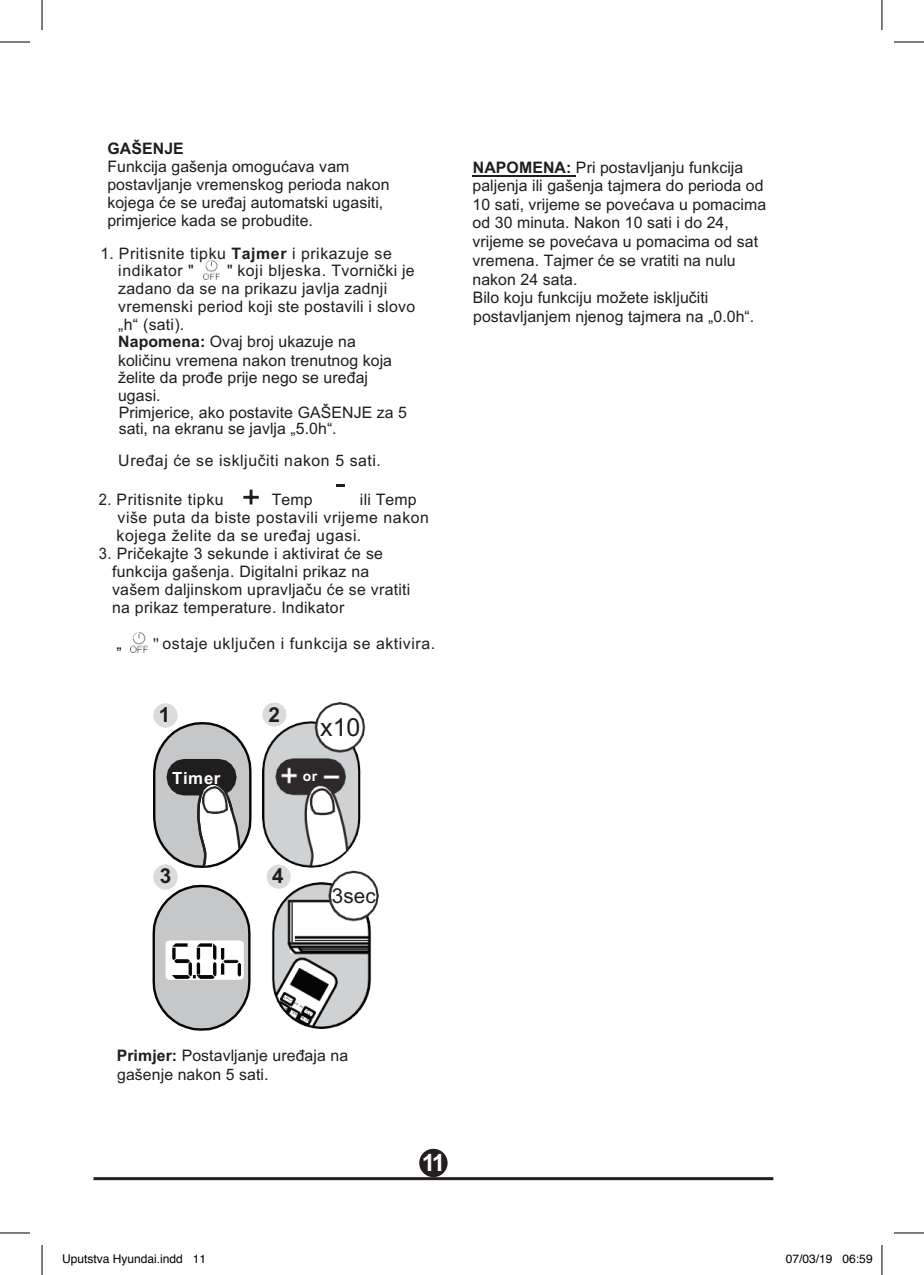
<style>
.page{position:relative;width:924px;height:1275px;background:#fff}
.page>*{position:absolute;margin:0;border:0;box-sizing:border-box;transform-origin:0 0}
.t1{font:25px "Arial";color:#201d1e}
.t2{font:700 23.8px "Arial MT Std";color:#fff}
.t3{font:700 22.6px "Arial";color:#fff}
.t4{font:700 20.6px "Arial";color:#201d1e}
.t5{font:20.6px "Arial";color:#201d1e}
.t6{font:700 16.8px "Arial";letter-spacing:.035em;color:#fff}
.t7{font:15.8px/17.6px "Arial";letter-spacing:.005em;color:#201d1e}
.t8{font:15.8px/18px "Arial";letter-spacing:.035em;color:#201d1e}
.t9{font:15.8px/18px "Arial";letter-spacing:.005em;color:#201d1e;scale:.93 1}
.t10{font:15.8px "Arial";letter-spacing:.035em;color:#201d1e;scale:.93 1}
.t11{font:15.8px "Arial";color:#040503}
.t12{font:700 14px "Arial";color:#fff}
.t13{font:12px "Helvetica";color:#000}
.s1{font-weight:700}
.s2{font-family:"Times New Roman"}
</style>
<div class="page">
<img style="left:203px;top:260px;width:17px;height:19px">
<hr style="left:243px;top:496px;width:15px;height:3px;background:#201d1e">
<hr style="left:249px;top:489px;width:3px;height:15px;background:#201d1e">
<hr style="left:472px;top:175px;width:103px;height:1px;background:#201d1e">
<svg style="left:336px;top:484px;width:8px;height:3px"></svg>
<img style="left:130px;top:632px;width:18px;height:20px">
<img style="left:262px;top:703px;width:116px;height:325px">
<svg style="left:153px;top:722px;width:99px;height:146px"></svg>
<img style="left:203px;top:786px;width:25px;height:27px">
<img style="left:153px;top:703px;width:24px;height:25px">
<img style="left:153px;top:864px;width:24px;height:19px">
<svg style="left:152px;top:883px;width:99px;height:148px"></svg>
<svg style="left:279px;top:996px;width:35px;height:33px"></svg>
<hr style="left:93px;top:1177px;width:680px;height:3px;background:#231f20">
<div style="left:419px;top:1148px;width:28px;height:29px;background:#231f20;border-radius:50%"></div>
<hr style="left:0;top:42px;width:30px;height:1px;background:#000">
<hr style="left:893px;top:42px;width:30px;height:1px;background:#000">
<hr style="left:0;top:1232px;width:30px;height:1px;background:#000">
<hr style="left:893px;top:1232px;width:30px;height:1px;background:#000">
<hr style="left:42px;top:0;width:1px;height:30px;background:#000">
<hr style="left:42px;top:1245px;width:1px;height:30px;background:#000">
<hr style="left:881px;top:0;width:1px;height:30px;background:#000">
<hr style="left:881px;top:1245px;width:1px;height:30px;background:#000">
<p class="t7" style="left:107px;top:140px;width:283px"><span class="s1">GAŠENJE<br></span>Funkcija gašenja omogućava vam postavljanje vremenskog perioda nakon kojega će se uređaj automatski ugasiti, primjerice kada se probudite.</p>
<p class="t8" style="left:118px;top:244px;width:275px;text-indent:-18px">1. Pritisnite tipku <span class="s1">Tajmer</span> i prikazuje se indikator "</p>
<p class="t7" style="left:118px;top:262px;width:298px;text-indent:109px">" koji bljeska. Tvornički je zadano da se na prikazu javlja zadnji vremenski period koji ste postavili i slovo „h“ (sati).<br><span class="s1">Napomena:</span> Ovaj broj ukazuje na<br>količinu vremena nakon trenutnog koja želite da prođe prije nego se uređaj<br>ugasi.<br>Primjerice, ako postavite GAŠENJE za 5 sati, na ekranu se javlja „5.0h“.</p>
<p class="t8" style="left:118px;top:451px;width:264px">Uređaj će se isključiti nakon 5 sati.</p>
<p class="t10" style="left:99px;top:488px;width:136px">2. Pritisnite tipku</p>
<p class="t7" style="left:272px;top:490px;width:42px">Temp</p>
<p class="t8" style="left:116px;top:490px;width:314px;text-indent:243px">ili Temp više puta da biste postavili vrijeme nakon kojega želite da se uređaj ugasi.</p>
<p class="t9" style="left:112px;top:544px;width:322px;text-indent:-13px">3. Pričekajte 3 sekunde i aktivirat će se funkcija gašenja. Digitalni prikaz na vašem daljinskom upravljaču će se vratiti na prikaz temperature. Indikator</p>
<p class="t11" style="left:116px;top:632px;width:7px">„</p>
<p class="t8" style="left:153px;top:634px;width:284px"><span class="s2">"</span> ostaje uključen i funkcija se aktivira.</p>
<p class="t4" style="left:159px;top:700px;width:13px">1</p>
<p class="t4" style="left:268px;top:700px;width:13px">2</p>
<p class="t1" style="left:320px;top:710px;width:42px">x10</p>
<p class="t6" style="left:172px;top:766px;width:50px">Timer</p>
<p class="t12" style="left:303px;top:766px;width:16px">or</p>
<p class="t4" style="left:160px;top:861px;width:13px">3</p>
<p class="t4" style="left:272px;top:861px;width:13px">4</p>
<p class="t5" style="left:331px;top:881px;width:46px">3sec</p>
<p class="t7" style="left:472px;top:158px;width:295px;line-height:18.6px"><span class="s1">NAPOMENA:</span> Pri postavljanju funkcija paljenja ili gašenja tajmera do perioda od 10 sati, vrijeme se povećava u pomacima od 30 minuta. Nakon 10 sati i do 24, vrijeme se povećava u pomacima od sat vremena. Tajmer će se vratiti na nulu nakon 24 sata.<br>Bilo koju funkciju možete isključiti postavljanjem njenog tajmera na „0.0h“.</p>
<p class="t7" style="left:117px;top:1045px;width:233px;line-height:19.6px"><span class="s1">Primjer:</span> Postavljanje uređaja na gašenje nakon 5 sati.</p>
<p class="t2" style="left:421px;top:1148px;width:25px">11</p>
<p class="t3" style="left:422px;top:1158px;width:27px">10</p>
<p class="t13" style="left:62px;top:1249px;width:146px">Uputstva Hyundai.indd 11</p>
<p class="t13" style="left:785px;top:1249px;width:88px">07/03/19 06:59</p>
</div>
